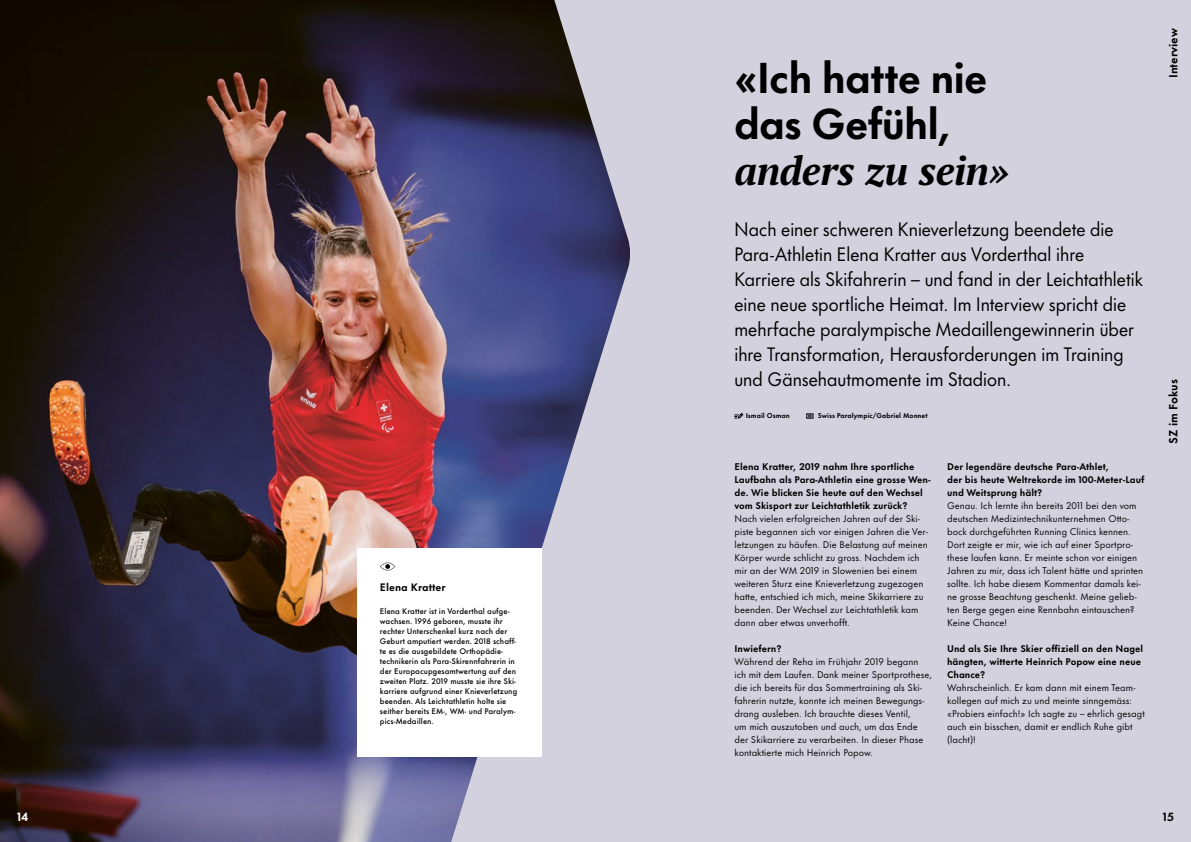
<style>
.page{position:relative;width:1191px;height:842px;background:#d3d1de}
.page>*{position:absolute;margin:0;border:0;box-sizing:border-box;transform-origin:0 0}
.t1{font:700 40px/46px "Futura Now Headline";letter-spacing:-.005em;color:#000}
.t2{font:italic 700 40px "PT Serif Pro";letter-spacing:-.01em;color:#000}
.t3{font:18px/25px "Futura Now Headline";letter-spacing:.005em;color:#000}
.t4{font:700 11px "Futura Now Text";color:#000}
.t5{font:700 11px "Futura Now Text";color:#fff}
.t6{font:700 10px "Futura Now Text";color:#000}
.t7{font:9px/13px "Futura Now Text";color:#000}
.t8{font:700 9px/13px "Futura Now Text";color:#000}
.t9{font:500 7.5px/10px "Futura Now Text";color:#000}
.t10{font:700 6.5px "Futura Now Text";color:#000}
</style>
<div class="page">
<img style="left:0;top:0;width:630px;height:842px">
<div style="left:357px;top:548px;width:184px;height:208px;background:#fff"></div>
<svg style="left:734px;top:413px;width:9px;height:6px"></svg>
<svg style="left:380px;top:563px;width:15px;height:7px"></svg>
<svg style="left:806px;top:414px;width:7px;height:4px"></svg>
<p class="t6" style="left:380px;top:578px;width:67px">Elena Kratter</p>
<p class="t9" style="left:380px;top:605px;width:139px">Elena Kratter ist in Vorderthal aufge&shy;wachsen. 1996 geboren, musste ihr rechter Unterschenkel kurz nach der Geburt amputiert werden. 2018 schaff&shy;te es die ausgebildete Orthopädie&shy;technikerin als Para-Skirennfahrerin in der Europacupgesamtwertung auf den zweiten Platz. 2019 musste sie ihre Ski&shy;karriere aufgrund einer Knieverletzung beenden. Als Leichtathletin holte sie seither bereits EM-, WM- und Paralym&shy;pics-Medaillen.</p>
<h1 class="t1" style="left:734px;top:52px;width:254px">«Ich hatte nie das Gefühl,</h1>
<h1 class="t2" style="left:734px;top:145px;width:275px">anders zu sein»</h1>
<p class="t3" style="left:734px;top:216px;width:410px">Nach einer schweren Knieverletzung beendete die Para-Athletin Elena Kratter aus Vorderthal ihre Karriere als Skifahrerin – und fand in der Leichtathletik eine neue sportliche Heimat. Im Interview spricht die mehrfache paralympische Medaillengewinnerin über ihre Transformation, Herausforderungen im Training und Gänsehautmomente im Stadion.</p>
<p class="t10" style="left:745px;top:410px;width:46px">Ismail Osman</p>
<p class="t10" style="left:817px;top:410px;width:111px">Swiss Paralympic/Gabriel Monnet</p>
<p class="t8" style="left:734px;top:460px;width:198px">Elena Kratter, 2019 nahm Ihre sportliche Laufbahn als Para-Athletin eine grosse Wen&shy;de. Wie blicken Sie heute auf den Wechsel vom Skisport zur Leichtathletik zurück?</p>
<p class="t7" style="left:734px;top:512px;width:195px">Nach vielen erfolgreichen Jahren auf der Ski&shy;piste begannen sich vor einigen Jahren die Ver&shy;letzungen zu häufen. Die Belastung auf meinen Körper wurde schlicht zu gross. Nachdem ich mir an der WM 2019 in Slowenien bei einem weiteren Sturz eine Knieverletzung zugezogen hatte, entschied ich mich, meine Skikarriere zu beenden. Der Wechsel zur Leichtathletik kam dann aber etwas unverhofft.</p>
<p class="t8" style="left:734px;top:642px;width:48px">Inwiefern?</p>
<p class="t7" style="left:734px;top:655px;width:199px">Während der Reha im Frühjahr 2019 begann ich mit dem Laufen. Dank meiner Sportprothese, die ich bereits für das Sommertraining als Ski&shy;fahrerin nutzte, konnte ich meinen Bewegungs&shy;drang ausleben. Ich brauchte dieses Ventil,<br>um mich auszutoben und auch, um das Ende der Skikarriere zu verarbeiten. In dieser Phase kontaktierte mich Heinrich Popow.</p>
<p class="t8" style="left:947px;top:460px;width:199px">Der legendäre deutsche Para-Athlet,<br>der bis heute Weltrekorde im 100-Meter-Lauf und Weitsprung hält?</p>
<p class="t7" style="left:947px;top:499px;width:198px">Genau. Ich lernte ihn bereits 2011 bei den vom deutschen Medizintechnikunternehmen Otto&shy;bock durchgeführten Running Clinics kennen.<br>Dort zeigte er mir, wie ich auf einer Sportpro&shy;these laufen kann. Er meinte schon vor einigen Jahren zu mir, dass ich Talent hätte und sprinten sollte. Ich habe diesem Kommentar damals kei&shy;ne grosse Beachtung geschenkt. Meine gelieb&shy;ten Berge gegen eine Rennbahn eintauschen?<br>Keine Chance!</p>
<p class="t8" style="left:947px;top:642px;width:198px">Und als Sie Ihre Skier offiziell an den Nagel hängten, witterte Heinrich Popow eine neue<br>Chance?</p>
<p class="t7" style="left:947px;top:681px;width:199px">Wahrscheinlich. Er kam dann mit einem Team&shy;kollegen auf mich zu und meinte sinngemäss: «Probiers einfach!» Ich sagte zu – ehrlich gesagt auch ein bisschen, damit er endlich Ruhe gibt (lacht)!</p>
<p class="t4" style="left:1163px;top:78px;width:51px;rotate:-90deg">Interview</p>
<p class="t4" style="left:1163px;top:444px;width:66px;rotate:-90deg">SZ im Fokus</p>
<p class="t5" style="left:17px;top:808px;width:13px">14</p>
<p class="t4" style="left:1162px;top:808px;width:13px">15</p>
</div>
